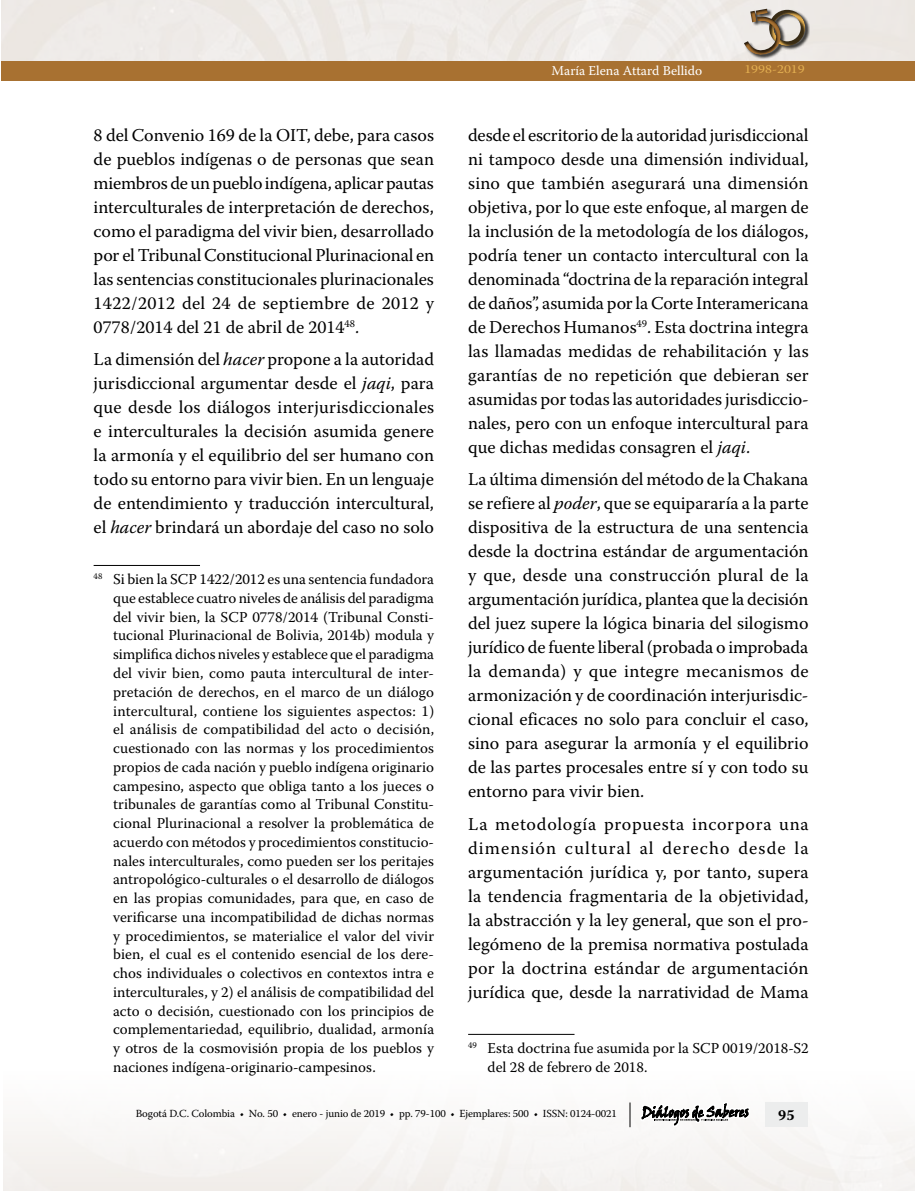
<style>
.page{position:relative;width:915px;height:1191px;background:#fff}
.page>*{position:absolute;margin:0;border:0;box-sizing:border-box;transform-origin:0 0}
.t1{font:18px/24px "Warnock Pro";color:#000;text-align:justify}
.t2{font:15px/18.8px "Warnock Pro";color:#000;text-align:justify}
.t3{font:700 15px "Warnock Pro";color:#000}
.t4{font:13.5px "Warnock Pro";color:#fff}
.t5{font:12.15px "Warnock Pro";color:#e2ae51;scale:1.13 1}
.t6{font:10.8px "Warnock Pro";letter-spacing:-.01em;color:#000}
.s1{font-style:italic}
</style>
<div class="page">
<div style="left:2px;top:61px;width:912px;height:19px;background:#a87131"></div>
<div style="left:744px;top:9px;width:65px;height:50px;background:#000;opacity:.75"></div>
<div style="left:768px;top:8px;width:39px;height:39px;background:#000;opacity:.75"></div>
<div style="left:742px;top:6px;width:39px;height:49px;background:#000;opacity:.75"></div>
<div style="left:764px;top:1102px;width:43px;height:24px;background:#eceded"></div>
<svg style="left:640px;top:1102px;width:109px;height:25px"></svg>
<svg style="left:629px;top:1102px;width:1px;height:25px"></svg>
<hr style="left:94px;top:565px;width:106px;height:1px;background:#000">
<hr style="left:468px;top:1034px;width:106px;height:1px;background:#000">
<p class="t1" style="left:94px;top:123px;width:342px">8 del Convenio 169 de la OIT, debe, para casos de pueblos indígenas o de personas que sean miembros de un pueblo indígena, aplicar pautas interculturales de interpretación de derechos, como el paradigma del vivir bien, desarrollado por el Tribunal Constitucional Plurinacional en las sentencias constitucionales plurinacionales 1422/2012 del 24 de septiembre de 2012 y 0778/2014 del 21 de abril de 2014<sup>48</sup>.</p>
<p class="t1" style="left:94px;top:347px;width:342px">La dimensión del <span class="s1">hacer</span> propone a la autoridad jurisdiccional argumentar desde el <span class="s1">jaqi</span>, para que desde los diálogos interjurisdiccionales e interculturales la decisión asumida genere la armonía y el equilibrio del ser humano con todo su entorno para vivir bien. En un lenguaje de entendimiento y traducción intercultural, el <span class="s1">hacer</span> brindará un abordaje del caso no solo</p>
<p class="t2" style="left:113px;top:569px;width:322px;text-indent:-19px"><sup>48</sup> Si bien la SCP 1422/2012 es una sentencia fundadora que establece cuatro niveles de análisis del paradigma del vivir bien, la SCP 0778/2014 (Tribunal Consti&shy;tucional Plurinacional de Bolivia, 2014b) modula y simplifica dichos niveles y establece que el paradigma del vivir bien, como pauta intercultural de inter&shy;pretación de derechos, en el marco de un diálogo intercultural, contiene los siguientes aspectos: 1) el análisis de compatibilidad del acto o decisión, cuestionado con las normas y los procedimientos propios de cada nación y pueblo indígena originario campesino, aspecto que obliga tanto a los jueces o tribunales de garantías como al Tribunal Constitu&shy;cional Plurinacional a resolver la problemática de acuerdo con métodos y procedimientos constitucio&shy;nales interculturales, como pueden ser los peritajes antropológico-culturales o el desarrollo de diálogos en las propias comunidades, para que, en caso de verificarse una incompatibilidad de dichas normas y procedimientos, se materialice el valor del vivir bien, el cual es el contenido esencial de los dere&shy;chos individuales o colectivos en contextos intra e interculturales, y 2) el análisis de compatibilidad del acto o decisión, cuestionado con los principios de complementariedad, equilibrio, dualidad, armonía y otros de la cosmovisión propia de los pueblos y naciones indígena-originario-campesinos.</p>
<p class="t4" style="left:551px;top:62px;width:152px">María Elena Attard Bellido</p>
<p class="t5" style="left:744px;top:62px;width:55px">1998-2019</p>
<p class="t1" style="left:468px;top:123px;width:342px">desde el escritorio de la autoridad jurisdiccional ni tampoco desde una dimensión individual, sino que también asegurará una dimensión objetiva, por lo que este enfoque, al margen de la inclusión de la metodología de los diálogos, podría tener un contacto intercultural con la denominada “doctrina de la reparación integral de daños”, asumida por la Corte Interamericana de Derechos Humanos<sup>49</sup>. Esta doctrina integra las llamadas medidas de rehabilitación y las garantías de no repetición que debieran ser asumidas por todas las autoridades jurisdiccio&shy;nales, pero con un enfoque intercultural para que dichas medidas consagren el <span class="s1">jaqi</span>.</p>
<p class="t1" style="left:468px;top:467px;width:342px">La última dimensión del método de la Chakana se refiere al <span class="s1">poder</span>, que se equipararía a la parte dispositiva de la estructura de una sentencia desde la doctrina estándar de argumentación y que, desde una construcción plural de la argumentación jurídica, plantea que la decisión del juez supere la lógica binaria del silogismo jurídico de fuente liberal (probada o improbada la demanda) y que integre mecanismos de armonización y de coordinación interjurisdic&shy;cional eficaces no solo para concluir el caso, sino para asegurar la armonía y el equilibrio de las partes procesales entre sí y con todo su entorno para vivir bien.</p>
<p class="t1" style="left:468px;top:811px;width:342px">La metodología propuesta incorpora una dimensión cultural al derecho desde la argumentación jurídica y, por tanto, supera la tendencia fragmentaria de la objetividad, la abstracción y la ley general, que son el pro&shy;legómeno de la premisa normativa postulada por la doctrina estándar de argumentación jurídica que, desde la narratividad de Mama</p>
<p class="t2" style="left:487px;top:1038px;width:322px;text-indent:-20px"><sup>49</sup> Esta doctrina fue asumida por la SCP 0019/2018-S2 del 28 de febrero de 2018.</p>
<p class="t6" style="left:136px;top:1107px;width:482px">Bogotá D.C. Colombia • No. 50 • enero - junio de 2019 • pp. 79-100 • Ejemplares: 500 • ISSN: 0124-0021</p>
<p class="t3" style="left:778px;top:1106px;width:18px">95</p>
</div>
